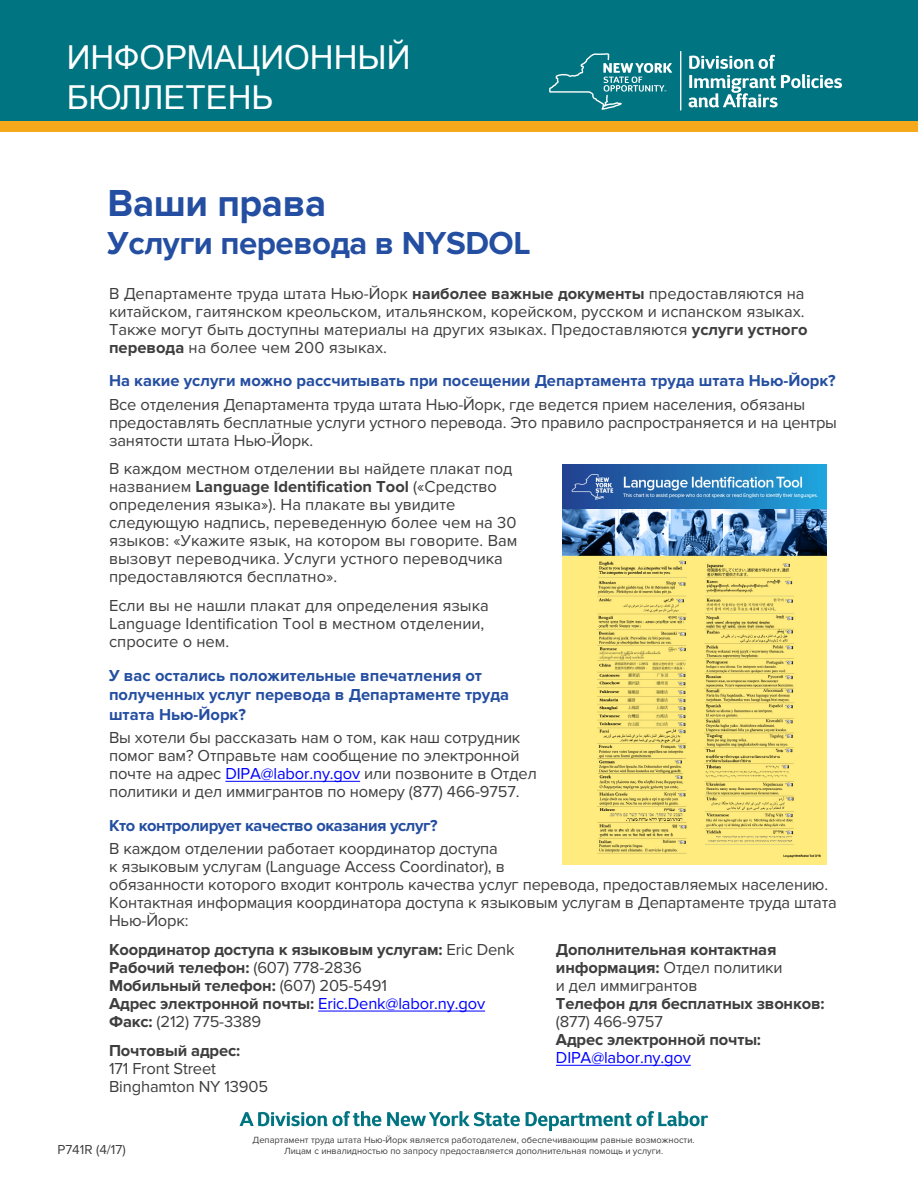
<style>
.page{position:relative;width:918px;height:1188px;background:#fff}
.page>*{position:absolute;margin:0;border:0;box-sizing:border-box;transform-origin:0 0}
.Title_Level_1{font:700 39px "Proxima Nova";letter-spacing:-.01em;color:#244ea1}
.t1{font:33px/39.6px "Arial";color:#fff}
.Title_Level_2{font:700 33px "Proxima Nova";letter-spacing:-.015em;color:#244ea1}
.Body_Copy{font:16.5px/18px "Proxima Nova";letter-spacing:-.01em;color:#3e3e3f}
.Body_Copy-2{font:700 16.5px/18px "Proxima Nova";letter-spacing:-.01em;color:#3e3e3f}
.Sub_Head_Level_1{font:700 16.5px/19.5px "Proxima Nova";color:#244ea1}
.Sub_Head_Level_1-2{font:700 16.5px "Proxima Nova";letter-spacing:-.025em;color:#244ea1}
.t2{font:13.5px "Proxima Nova";color:#3e3e3f}
.t3{font:9.3px "Proxima Nova";color:#3e3e3f}
.s1{font-weight:700}
.s2{color:#00f}
.s3{font-weight:400}
.s4{font-weight:400;color:#00f}
</style>
<div class="page">
<div style="left:0;top:0;width:918px;height:121px;background:#007481"></div>
<div style="left:0;top:121px;width:918px;height:11px;background:#f6aa1b"></div>
<svg style="left:689px;top:55px;width:153px;height:52px"></svg>
<hr style="left:680px;top:51px;width:1px;height:60px;background:#fff">
<svg style="left:549px;top:53px;width:123px;height:57px"></svg>
<hr style="left:225px;top:781px;width:135px;height:1px;background:#00f">
<hr style="left:318px;top:1011px;width:167px;height:1px;background:#00f">
<svg style="left:240px;top:1111px;width:141px;height:15px"></svg>
<svg style="left:387px;top:1111px;width:133px;height:15px"></svg>
<svg style="left:526px;top:1111px;width:182px;height:20px"></svg>
<img style="left:563px;top:464px;width:264px;height:401px">
<hr style="left:556px;top:1065px;width:135px;height:1px;background:#00f">
<p class="t1" style="left:67px;top:38px;width:345px">ИНФОРМАЦИОННЫЙ<br>БЮЛЛЕТЕНЬ</p>
<p class="Title_Level_1" style="left:108px;top:181px;width:220px">Ваши права</p>
<p class="Title_Level_2" style="left:108px;top:224px;width:425px">Услуги перевода в NYSDOL</p>
<p class="Body_Copy" style="left:109px;top:284px;width:700px">В Департаменте труда штата Нью-Йорк <span class="s1">наиболее важные документы</span> предоставляются на китайском, гаитянском креольском, итальянском, корейском, русском и испанском языках.<br>Также могут быть доступны материалы на других языках. Предоставляются <span class="s1">услуги устного перевода</span> на более чем 200 языках.</p>
<p class="Sub_Head_Level_1" style="left:109px;top:371px;width:728px">На какие услуги можно рассчитывать при посещении Департамента труда штата Нью-Йорк?</p>
<p class="Body_Copy" style="left:109px;top:395px;width:729px">Все отделения Департамента труда штата Нью-Йорк, где ведется прием населения, обязаны предоставлять бесплатные услуги устного перевода. Это правило распространяется и на центры занятости штата Нью-Йорк.</p>
<p class="Body_Copy" style="left:109px;top:460px;width:410px">В каждом местном отделении вы найдете плакат под названием <span class="s1">Language Identification Tool</span> («Средство определения языка»). На плакате вы увидите следующую надпись, переведенную более чем на 30 языков: «Укажите язык, на котором вы говорите. Вам вызовут переводчика. Услуги устного переводчика предоставляются бесплатно».</p>
<p class="Body_Copy" style="left:109px;top:597px;width:381px">Если вы не нашли плакат для определения языка<br>Language Identification Tool в местном отделении, спросите о нем.</p>
<p class="Sub_Head_Level_1" style="left:109px;top:666px;width:401px">У вас остались положительные впечатления от полученных услуг перевода в Департаменте труда штата Нью-Йорк?</p>
<p class="Body_Copy" style="left:109px;top:729px;width:429px">Вы хотели бы рассказать нам о том, как наш сотрудник помог вам? Отправьте нам сообщение по электронной почте на адрес <span class="s2">DIPA@labor.ny.gov</span> или позвоните в Отдел политики и дел иммигрантов по номеру (877) 466-9757.</p>
<p class="Sub_Head_Level_1-2" style="left:109px;top:816px;width:330px">Кто контролирует качество оказания услуг?</p>
<p class="Body_Copy" style="left:109px;top:840px;width:729px">В каждом отделении работает координатор доступа<br>к языковым услугам (Language Access Coordinator), в<br>обязанности которого входит контроль качества услуг перевода, предоставляемых населению.<br>Контактная информация координатора доступа к языковым услугам в Департаменте труда штата Нью-Йорк:</p>
<p class="Body_Copy-2" style="left:109px;top:941px;width:407px">Координатор доступа к языковым услугам: <span class="s3">Eric Denk</span></p>
<p class="Body_Copy-2" style="left:109px;top:959px;width:254px">Рабочий телефон: <span class="s3">(607) 778-2836</span></p>
<p class="Body_Copy-2" style="left:109px;top:977px;width:280px">Мобильный телефон: <span class="s3">(607) 205-5491</span></p>
<p class="Body_Copy-2" style="left:109px;top:995px;width:378px">Адрес электронной почты: <span class="s4">Eric.Denk@labor.ny.gov</span></p>
<p class="Body_Copy" style="left:109px;top:1013px;width:154px"><span class="s1">Факс:</span> (212) 775-3389</p>
<p class="Body_Copy-2" style="left:109px;top:1042px;width:133px">Почтовый адрес:</p>
<p class="Body_Copy" style="left:109px;top:1059px;width:161px">171 Front Street<br>Binghamton NY 13905</p>
<p class="Body_Copy-2" style="left:556px;top:941px;width:228px">Дополнительная контактная информация: <span class="s3">Отдел политики и дел иммигрантов</span></p>
<p class="Body_Copy-2" style="left:556px;top:995px;width:270px">Телефон для бесплатных звонков: <span class="s3">(877) 466-9757</span></p>
<p class="Body_Copy-2" style="left:556px;top:1031px;width:207px">Адрес электронной почты:<br><span class="s4">DIPA@labor.ny.gov</span></p>
<p class="t3" style="left:253px;top:1135px;width:443px">Департамент труда штата Нью-Йорк является работодателем, обеспечивающим равные возможности.</p>
<p class="t2" style="left:57px;top:1142px;width:70px">P741R (4/17)</p>
<p class="t3" style="left:284px;top:1146px;width:381px">Лицам с инвалидностью по запросу предоставляется дополнительная помощь и услуги.</p>
</div>
